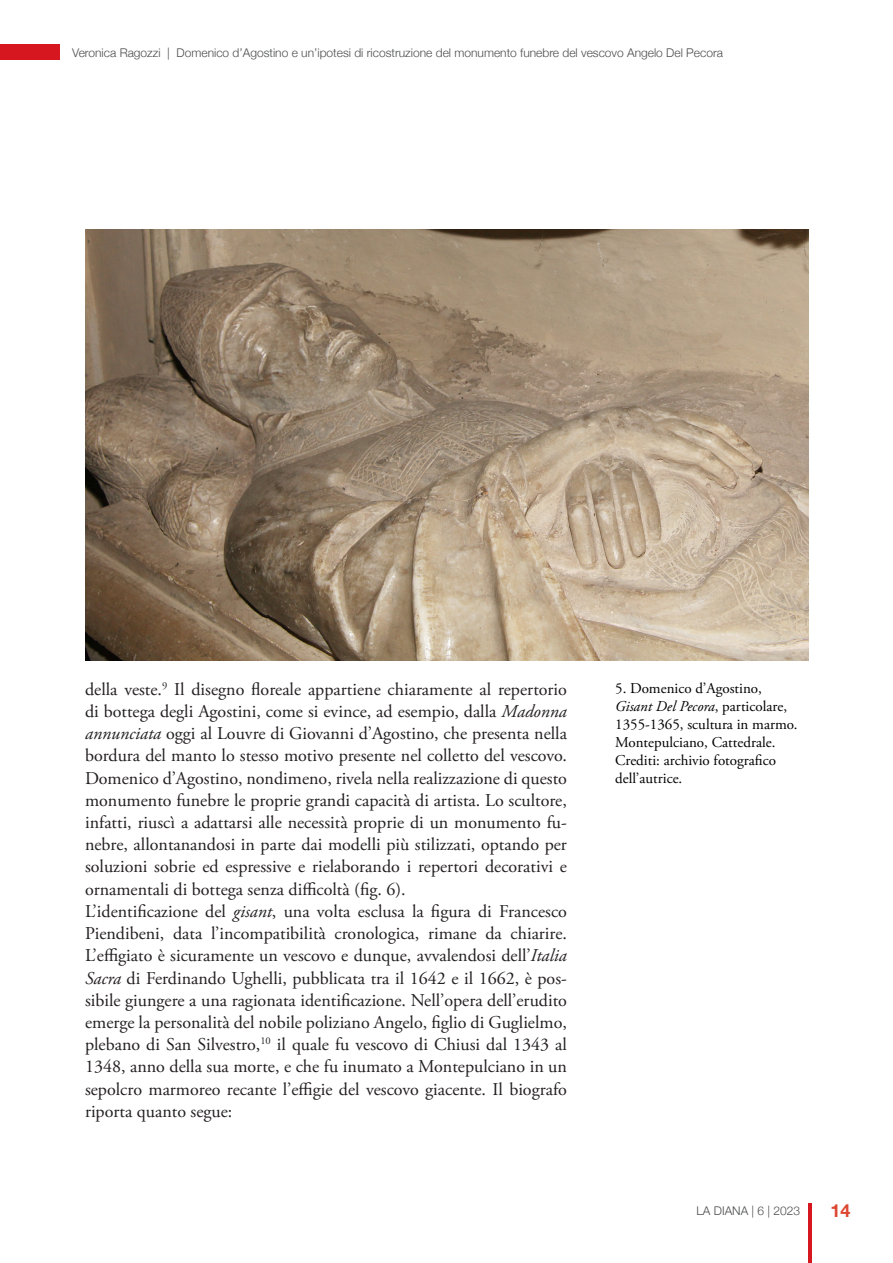
<style>
.page{position:relative;width:893px;height:1263px;background:#fff}
.page>*{position:absolute;margin:0;border:0;box-sizing:border-box;transform-origin:0 0}
.Normale{font:18px/22.2px "Adobe Garamond Pro";color:#231f20;text-align:justify}
.t1{font:700 18px "Helvetica Neue";color:#dd4631}
.t2{font:15px/18px "Adobe Garamond Pro";color:#000}
.t3{font:300 12px "Helvetica Neue";color:#4b4c4d}
.s1{font-style:italic}
</style>
<div class="page">
<hr style="left:808px;top:1203px;width:3px;height:60px;background:#d7171f">
<div style="left:0;top:44px;width:60px;height:16px;background:#d7171f"></div>
<img style="left:85px;top:230px;width:723px;height:430px">
<p class="t3" style="left:72px;top:43px;width:652px">Veronica Ragozzi | Domenico d’Agostino e un’ipotesi di ricostruzione del monumento funebre del vescovo Angelo Del Pecora</p>
<p class="Normale" style="left:85px;top:679px;width:484px">della veste.<sup>9</sup> Il disegno floreale appartiene chiaramente al repertorio di bottega degli Agostini, come si evince, ad esempio, dalla <span class="s1">Madonna annunciata</span> oggi al Louvre di Giovanni d’Agostino, che presenta nella bordura del manto lo stesso motivo presente nel colletto del vescovo.<br>Domenico d’Agostino, nondimeno, rivela nella realizzazione di questo monumento funebre le proprie grandi capacità di artista. Lo scultore, infatti, riuscì a adattarsi alle necessità proprie di un monumento fu&shy;nebre, allontanandosi in parte dai modelli più stilizzati, optando per soluzioni sobrie ed espressive e rielaborando i repertori decorativi e ornamentali di bottega senza difficoltà (fig. 6).</p>
<p class="Normale" style="left:85px;top:901px;width:483px">L’identificazione del <span class="s1">gisant</span>, una volta esclusa la figura di Francesco Piendibeni, data l’incompatibilità cronologica, rimane da chiarire.<br>L’effigiato è sicuramente un vescovo e dunque, avvalendosi dell’<span class="s1">Italia Sacra</span> di Ferdinando Ughelli, pubblicata tra il 1642 e il 1662, è pos&shy;sibile giungere a una ragionata identificazione. Nell’opera dell’erudito emerge la personalità del nobile poliziano Angelo, figlio di Guglielmo, plebano di San Silvestro,<sup>10</sup> il quale fu vescovo di Chiusi dal 1343 al 1348, anno della sua morte, e che fu inumato a Montepulciano in un sepolcro marmoreo recante l’effigie del vescovo giacente. Il biografo riporta quanto segue:</p>
<p class="t2" style="left:615px;top:679px;width:184px">5. Domenico d’Agostino,<br><span class="s1">Gisant Del Pecora</span>, particolare,<br>1355-1365, scultura in marmo.<br>Montepulciano, Cattedrale.<br>Crediti: archivio fotografico dell’autrice.</p>
<p class="t3" style="left:696px;top:1201px;width:105px">LA DIANA | 6 | 2023</p>
<p class="t1" style="left:830px;top:1196px;width:22px">14</p>
</div>
